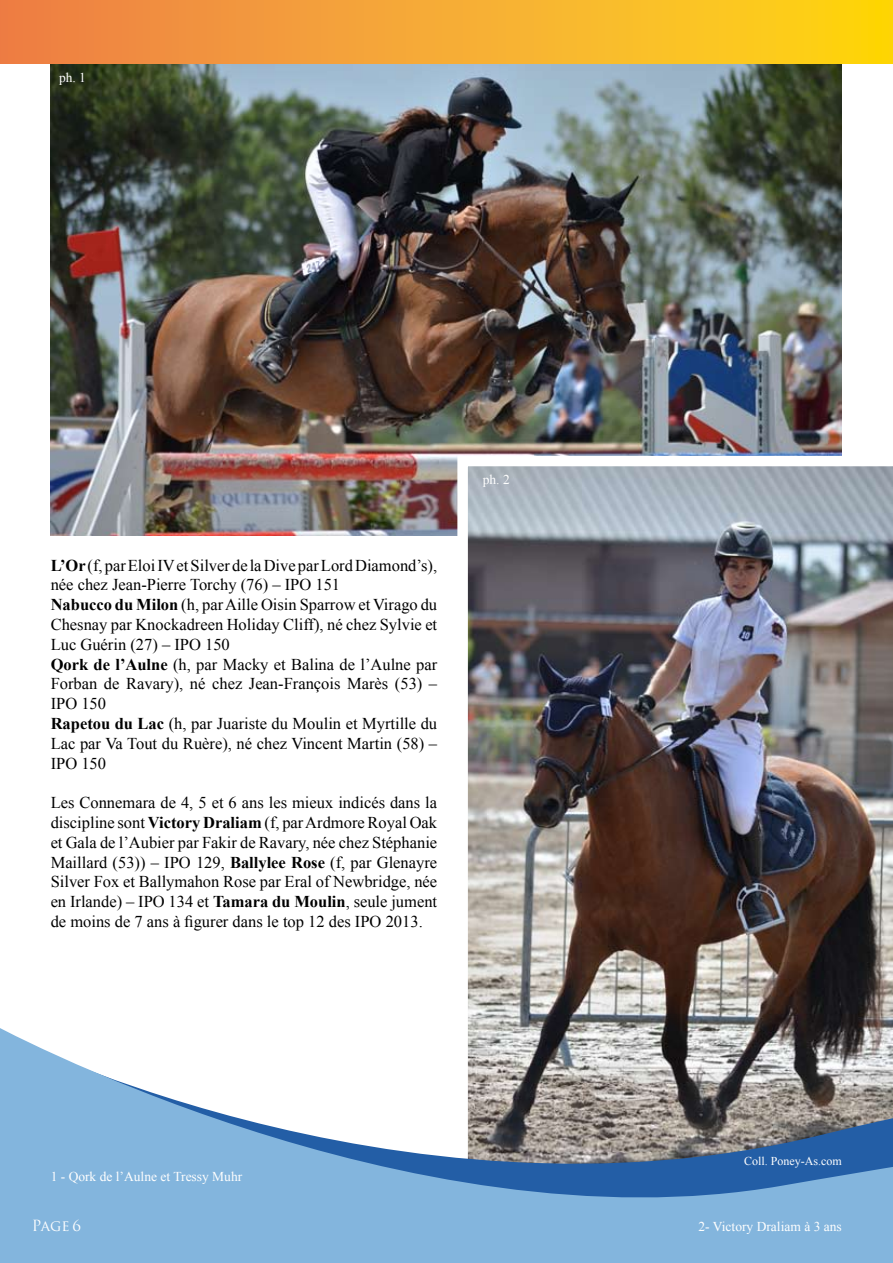
<style>
.page{position:relative;width:893px;height:1263px;background:#fff}
.page>*{position:absolute;margin:0;border:0;box-sizing:border-box;transform-origin:0 0}
.t1{font:16.5px/19.8px "Times New Roman";color:#000}
.t2{font:15px "Trajan Pro";color:#fff}
.t3{font:13.5px "Times New Roman";color:#fff}
.t4{font:12px "Times New Roman";color:#fff}
.s1{font-weight:700}
</style>
<div class="page">
<img style="left:51px;top:63px;width:791px;height:472px">
<img style="left:457px;top:456px;width:436px;height:565px">
<svg style="left:0;top:1021px;width:892px;height:242px;fill:#83b5dd"></svg>
<svg style="left:0;top:0;width:893px;height:63px;background:#f6ab30"></svg>
<svg style="left:892px;top:1021px;width:1px;height:242px"></svg>
<p class="t3" style="left:59px;top:68px;width:28px">ph. 1</p>
<p class="t1" style="left:51px;top:555px;width:388px"><span class="s1">L’Or</span> (f, par Eloi IV et Silver de la Dive par Lord Diamond’s), née chez Jean-Pierre Torchy (76) – IPO 151<br><span class="s1">Nabucco du Milon</span> (h, par Aille Oisin Sparrow et Virago du Chesnay par Knockadreen Holiday Cliff), né chez Sylvie et Luc Guérin (27) – IPO 150<br><span class="s1">Qork de l’Aulne</span> (h, par Macky et Balina de l’Aulne par Forban de Ravary), né chez Jean-François Marès (53) – IPO 150<br><span class="s1">Rapetou du Lac</span> (h, par Juariste du Moulin et Myrtille du Lac par Va Tout du Ruère), né chez Vincent Martin (58) – IPO 150</p>
<p class="t1" style="left:51px;top:792px;width:388px;text-align:justify">Les Connemara de 4, 5 et 6 ans les mieux indicés dans la discipline sont <span class="s1">Victory Draliam</span> (f, par Ardmore Royal Oak et Gala de l’Aubier par Fakir de Ravary, née chez Stéphanie Maillard (53)) – IPO 129, <span class="s1">Ballylee Rose</span> (f, par Glenayre Silver Fox et Ballymahon Rose par Eral of Newbridge, née en Irlande) – IPO 134 et <span class="s1">Tamara du Moulin</span>, seule jument de moins de 7 ans à figurer dans le top 12 des IPO 2013.</p>
<p class="t3" style="left:483px;top:470px;width:28px">ph. 2</p>
<p class="t3" style="left:51px;top:1167px;width:193px">1 - Qork de l’Aulne et Tressy Muhr</p>
<p class="t2" style="left:32px;top:1216px;width:51px">Page 6</p>
<p class="t4" style="left:744px;top:1153px;width:99px">Coll. Poney-As.com</p>
<p class="t3" style="left:698px;top:1217px;width:145px">2- Victory Draliam à 3 ans</p>
</div>
